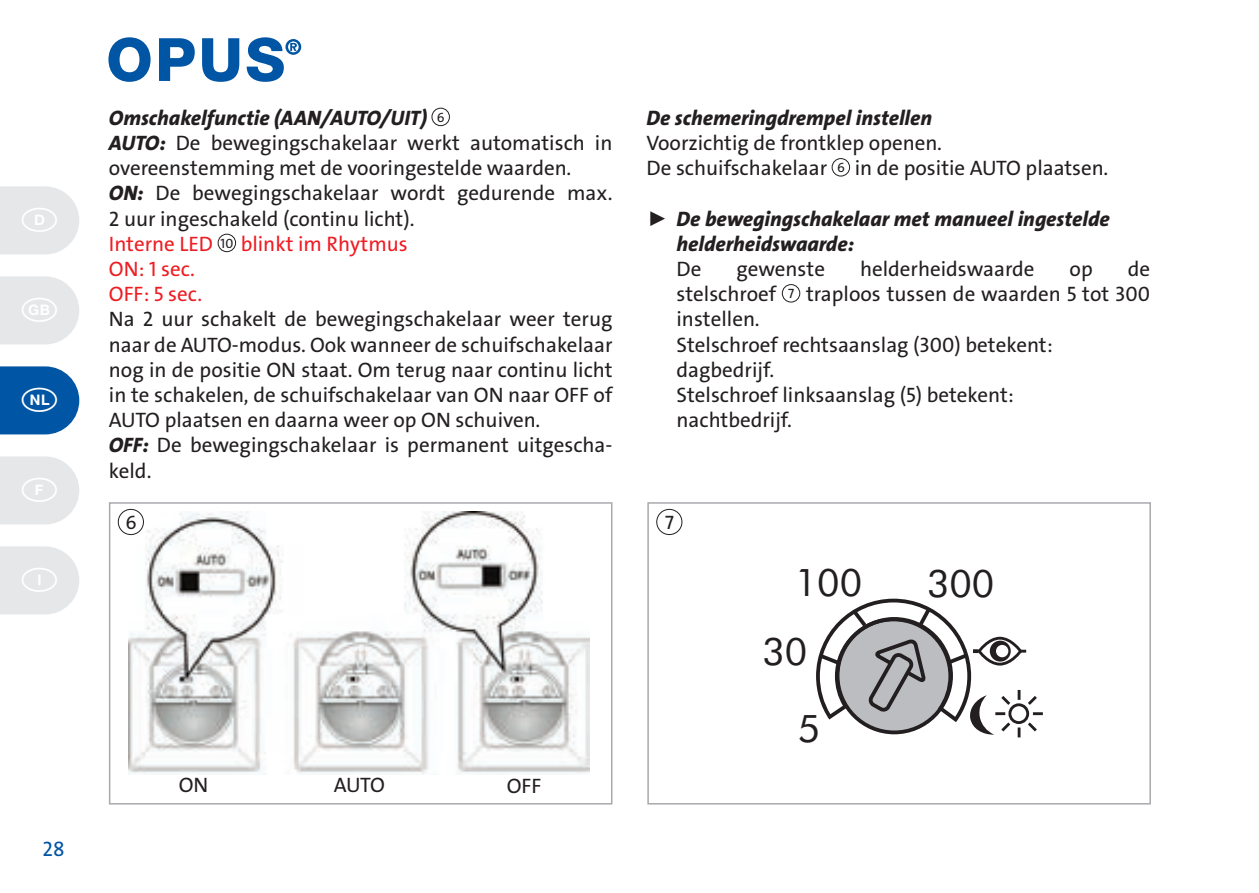
<style>
.page{position:relative;width:1259px;height:893px;background:#fff}
.page>*{position:absolute;margin:0;border:0;box-sizing:border-box;transform-origin:0 0}
.t1{font:38.1px/72.9px "Futura BT";color:#231f20;text-align:right}
.t2{font:21px/25.2px "The Sans LP5 Plain";color:#231f20}
.t3{font:21px/25.2px "The Sans LP8 Ex Bld IT";color:#231f20}
.t4{font:21px "The Sans B5 Plain";color:#231f20}
.t5{font:21px "The Sans LP5 Plain";color:#0155a5}
.t6{font:19.5px "The Sans LP5 Plain";color:#231f20}
.s1{font-family:"The Sans LP5 Plain";font-size:13.5px}
.s2{font-family:"The Sans LP8 Ex Bld IT"}
.s3{color:#ee1d23}
.s4{font-size:13.5px}
</style>
<div class="page">
<svg style="left:108px;top:37px;width:193px;height:45px"></svg>
<div style="left:109px;top:502px;width:503px;height:302px;border:2px solid #a8a9ad"></div>
<div style="left:432px;top:108px;width:18px;height:18px;border:1px solid #231f20;border-radius:50%"></div>
<div style="left:218px;top:234px;width:18px;height:18px;border:1px solid #231f20;border-radius:50%"></div>
<img style="left:129px;top:511px;width:461px;height:264px">
<div style="left:832px;top:158px;width:18px;height:18px;border:1px solid #231f20;border-radius:50%"></div>
<div style="left:782px;top:284px;width:18px;height:18px;border:1px solid #231f20;border-radius:50%"></div>
<div style="left:118px;top:509px;width:26px;height:26px;border:1px solid #231f20;border-radius:50%"></div>
<div style="left:647px;top:502px;width:504px;height:302px;border:2px solid #a8a9ad"></div>
<div style="left:656px;top:509px;width:26px;height:26px;border:1px solid #231f20;border-radius:50%"></div>
<svg style="left:816px;top:599px;width:227px;height:138px"></svg>
<svg style="left:989px;top:641px;width:21px;height:21px"></svg>
<div style="left:996px;top:645px;width:12px;height:12px;background:#fff;border-radius:50%"></div>
<svg style="left:0;top:186px;width:79px;height:68px;background:#e8e9eb"></svg>
<svg style="left:0;top:276px;width:79px;height:68px;background:#e8e9eb"></svg>
<svg style="left:0;top:366px;width:79px;height:68px;background:#1864ad"></svg>
<svg style="left:0;top:456px;width:79px;height:68px;background:#e8e9eb"></svg>
<svg style="left:0;top:546px;width:79px;height:68px;background:#e8e9eb"></svg>
<p class="t5" style="left:43px;top:835px;width:24px">28</p>
<p class="t3" style="left:109px;top:106px;width:337px">Omschakelfunctie (AAN/AUTO/UIT) <span class="s1">6</span></p>
<p class="t2" style="left:109px;top:130px;width:505px"><span class="s2">AUTO:</span> De bewegingschakelaar werkt automatisch in overeenstemming met de vooringestelde waarden.<br><span class="s2">ON:</span> De bewegingschakelaar wordt gedurende max.<br>2 uur ingeschakeld (continu licht).<br><span class="s3">Interne LED</span> <span class="s4">10</span> <span class="s3">blinkt im Rhytmus<br>ON: 1 sec.<br>OFF: 5 sec.</span></p>
<p class="t2" style="left:109px;top:307px;width:505px">Na 2 uur schakelt de bewegingschakelaar weer terug naar de AUTO-modus. Ook wanneer de schuifschakelaar nog in de positie ON staat. Om terug naar continu licht in te schakelen, de schuifschakelaar van ON naar OFF of AUTO plaatsen en daarna weer op ON schuiven.<br><span class="s2">OFF:</span> De bewegingschakelaar is permanent uitgescha&shy;keld.</p>
<p class="t3" style="left:646px;top:106px;width:287px">De schemeringdrempel instellen</p>
<p class="t2" style="left:646px;top:130px;width:463px">Voorzichtig de frontklep openen.<br>De schuifschakelaar <span class="s4">6</span> in de positie AUTO plaatsen.</p>
<p class="t3" style="left:676px;top:206px;width:435px;text-indent:-30px">► De bewegingschakelaar met manueel ingestelde helderheidswaarde:</p>
<p class="t2" style="left:676px;top:256px;width:26px">De</p>
<p class="t2" style="left:736px;top:256px;width:90px">gewenste</p>
<p class="t2" style="left:860px;top:256px;width:176px">helderheidswaarde</p>
<p class="t2" style="left:1069px;top:256px;width:25px">op</p>
<h1 class="t1" style="left:1064px;top:184px;width:90px">5sek.<br>Test</h1>
<p class="t2" style="left:676px;top:256px;width:475px;text-indent:451px">de stelschroef <span class="s4">7</span> traploos tussen de waarden 5 tot 300 instellen.<br>Stelschroef rechtsaanslag (300) betekent: dagbedrijf.<br>Stelschroef linksaanslag (5) betekent:<br>nachtbedrijf.</p>
<p class="t6" style="left:125px;top:510px;width:13px">6</p>
<p class="t6" style="left:665px;top:510px;width:10px">7</p>
<p class="t2" style="left:179px;top:773px;width:31px">ON</p>
<p class="t2" style="left:334px;top:773px;width:53px">AUTO</p>
<p class="t4" style="left:507px;top:774px;width:36px">OFF</p>
<h1 class="t1" style="left:795px;top:546px;width:69px">100</h1>
<h1 class="t1" style="left:927px;top:547px;width:69px">300</h1>
<h1 class="t1" style="left:797px;top:613px;width:24px;line-height:76.2px;text-align:left;text-indent:-35px">30<br>5</h1>
</div>
